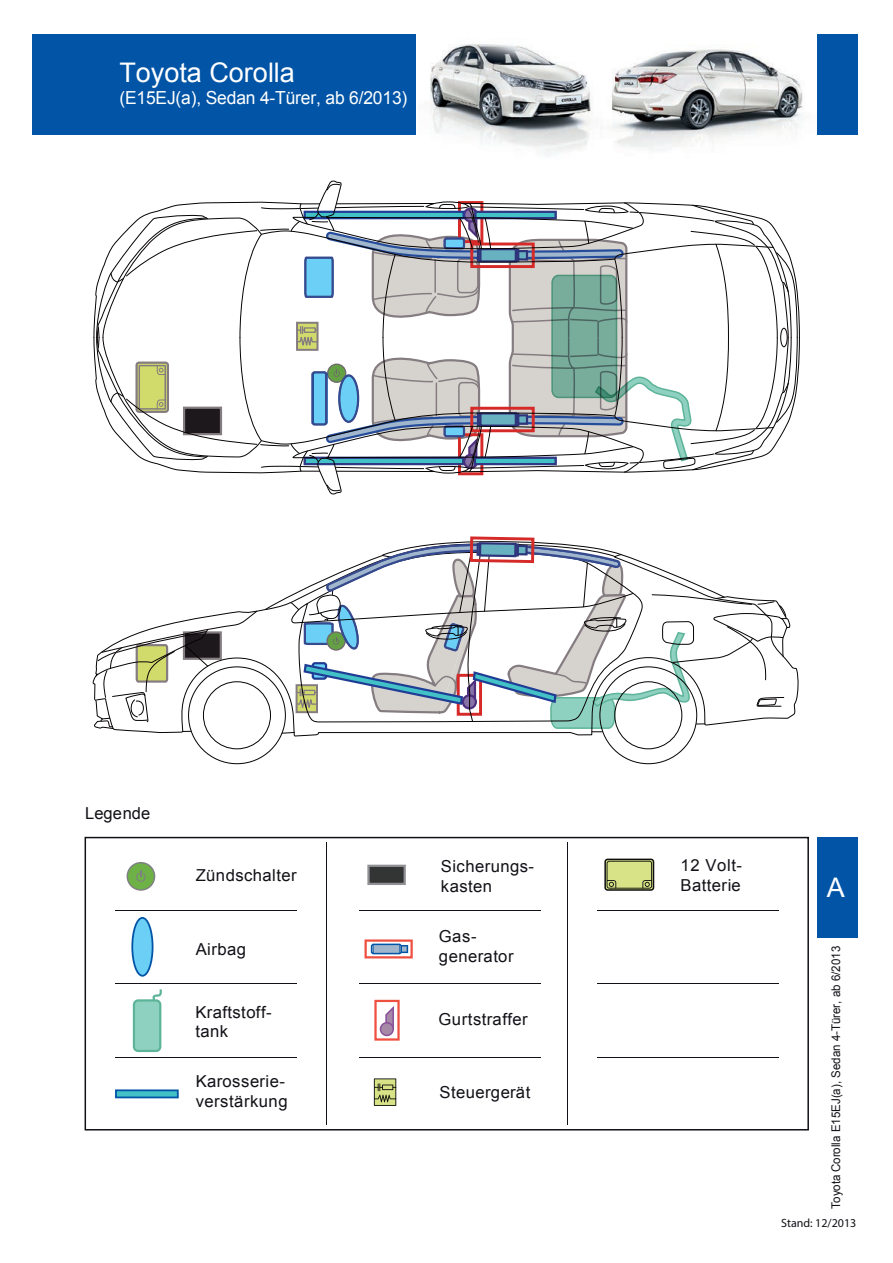
<style>
.page{position:relative;width:893px;height:1263px;background:#fff}
.page>*{position:absolute;margin:0;border:0;box-sizing:border-box;transform-origin:0 0}
.t1{font:27px "Arial";color:#fff}
.t2{font:18px "Arial";letter-spacing:-.01em;color:#fff}
.t3{font:16.5px/19.8px "Arial";letter-spacing:.025em;color:#111117}
.t4{font:16.5px "Arial";color:#111117}
.t5{font:12px "Arial";color:#111117;scale:.96 1}
.t6{font:12px "Myriad Pro";color:#111117}
</style>
<div class="page">
<img style="left:612px;top:49px;width:206px;height:101px">
<img style="left:430px;top:44px;width:162px;height:112px">
<div style="left:32px;top:34px;width:384px;height:100px;background:#0154a6"></div>
<div style="left:817px;top:34px;width:40px;height:100px;background:#0154a6"></div>
<div style="left:817px;top:837px;width:40px;height:101px;background:#0154a6"></div>
<svg style="left:85px;top:837px;width:724px;height:293px"></svg>
<svg style="left:374px;top:1000px;width:26px;height:41px"></svg>
<svg style="left:364px;top:939px;width:49px;height:19px"></svg>
<svg style="left:133px;top:989px;width:29px;height:63px;background:#98d3c3"></svg>
<svg style="left:374px;top:1078px;width:22px;height:28px"></svg>
<svg style="left:604px;top:858px;width:50px;height:33px;background:#a7b06d"></svg>
<hr style="left:115px;top:1057px;width:181px;height:1px;background:#111117">
<hr style="left:359px;top:1057px;width:182px;height:1px;background:#111117">
<hr style="left:597px;top:1057px;width:181px;height:1px;background:#111117">
<hr style="left:115px;top:983px;width:181px;height:1px;background:#111117">
<hr style="left:359px;top:983px;width:182px;height:1px;background:#111117">
<hr style="left:597px;top:983px;width:181px;height:1px;background:#111117">
<hr style="left:115px;top:910px;width:181px;height:1px;background:#111117">
<hr style="left:359px;top:910px;width:182px;height:1px;background:#111117">
<hr style="left:597px;top:910px;width:181px;height:1px;background:#111117">
<svg style="left:131px;top:917px;width:23px;height:60px"></svg>
<div style="left:116px;top:1090px;width:62px;height:7px;background:#42c1c7"></div>
<div style="left:115px;top:1089px;width:64px;height:9px;border:2px solid #0154a6"></div>
<div style="left:368px;top:866px;width:37px;height:18px;background:#333434"></div>
<div style="left:367px;top:865px;width:39px;height:20px;border:2px solid #919095"></div>
<div style="left:127px;top:863px;width:28px;height:27px;background:#6eb146;border-radius:50%"></div>
<div style="left:127px;top:862px;width:28px;height:29px;border:1px solid #7f8083;border-radius:50%"></div>
<svg style="left:136px;top:871px;width:10px;height:11px"></svg>
<svg style="left:93px;top:609px;width:706px;height:128px"></svg>
<div style="left:203px;top:681px;width:68px;height:68px;border:1px solid #060303;border-radius:50%"></div>
<svg style="left:265px;top:536px;width:525px;height:198px"></svg>
<svg style="left:93px;top:181px;width:705px;height:313px"></svg>
<p class="t1" style="left:119px;top:55px;width:177px">Toyota Corolla</p>
<p class="t2" style="left:119px;top:86px;width:289px">(E15EJ(a), Sedan 4-Türer, ab 6/2013)</p>
<p class="t4" style="left:85px;top:803px;width:66px">Legende</p>
<p class="t3" style="left:196px;top:866px;width:102px">Zündschalter</p>
<p class="t3" style="left:441px;top:856px;width:95px">Sicherungs&shy;kasten</p>
<p class="t3" style="left:196px;top:940px;width:52px">Airbag</p>
<p class="t3" style="left:195px;top:1002px;width:78px">Kraftstoff&shy;tank</p>
<p class="t3" style="left:196px;top:1072px;width:93px">Karosserie&shy;verstärkung</p>
<p class="t3" style="left:439px;top:927px;width:76px">Gas&shy;generator</p>
<p class="t3" style="left:438px;top:1009px;width:91px">Gurtstraffer</p>
<p class="t3" style="left:439px;top:1082px;width:92px">Steuergerät</p>
<p class="t3" style="left:680px;top:855px;width:63px">12 Volt-<br>Batterie</p>
<p class="t1" style="left:827px;top:870px;width:20px">A</p>
<p class="t5" style="left:828px;top:1208px;width:275px;rotate:-90deg">Toyota Corolla E15EJ(a), Sedan 4-Türer, ab 6/2013</p>
<p class="t6" style="left:781px;top:1216px;width:77px">Stand: 12/2013</p>
</div>
